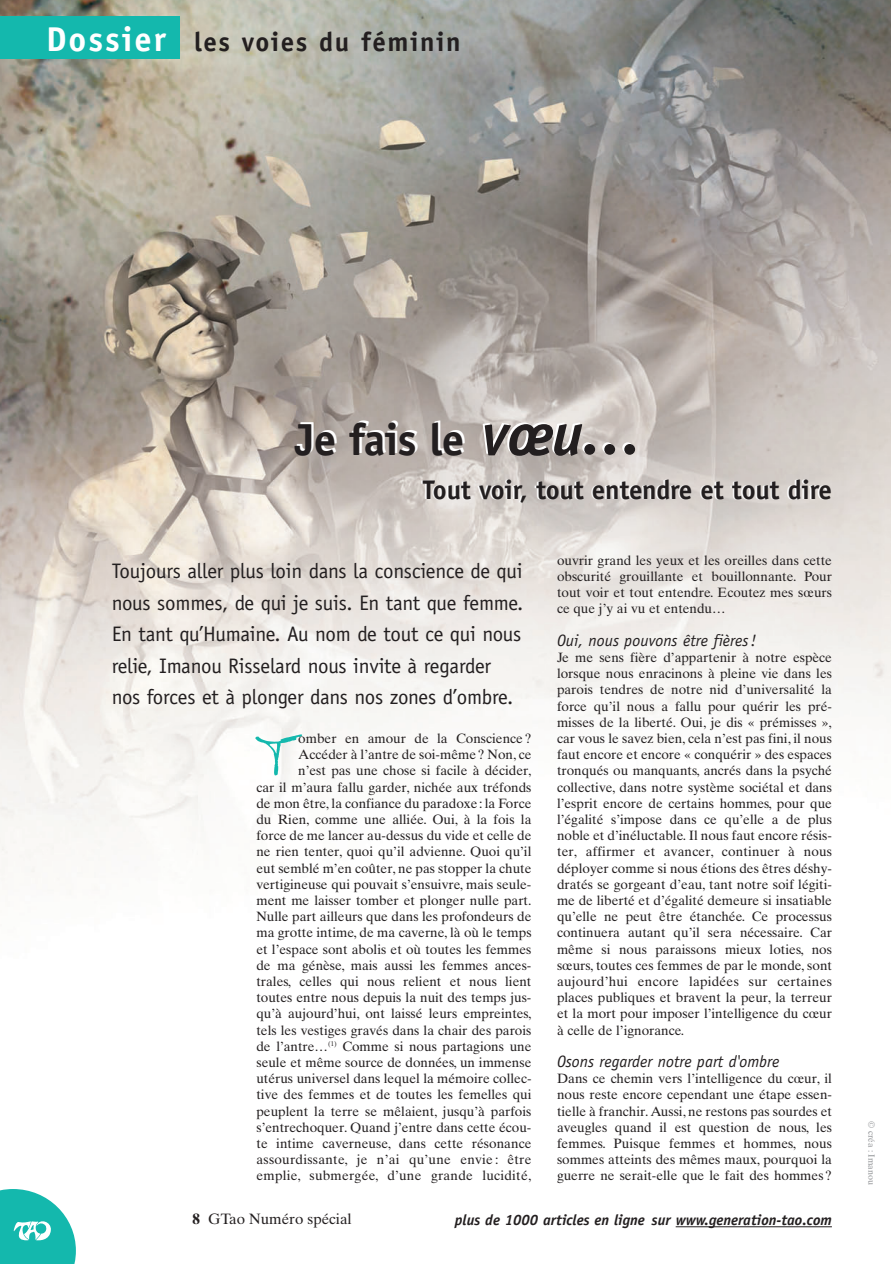
<style>
.page{position:relative;width:891px;height:1264px;background:#fff}
.page>*{position:absolute;margin:0;border:0;box-sizing:border-box;transform-origin:0 0}
.t1{font:61.95px "Bergell Plain";color:#14b8ad}
.t2{font:700 45px "Officina Sans";letter-spacing:-.02em;color:#231f20}
.t3{font:700 27px "Officina Sans";letter-spacing:-.01em;color:#231f20}
.t4{font:700 27px "Officina Sans";letter-spacing:.055em;color:#231f20}
.t5{font:21px/31.5px "Officina Sans";letter-spacing:-.01em;color:#231f20}
.t6{font:italic 16.5px "Officina Sans";color:#231f20}
.t7{font:italic 700 15px "Officina Sans";color:#231f20}
.t8{font:15px "Times Ten";color:#231f20}
.t9{font:13.5px/16.2px "Times Ten";color:#231f20;text-align:justify}
.t10{font:9px "Times Ten";color:#939598}
.s1{font-size:34.5px;color:#fff}
.s2{font-style:italic;font-size:60px}
.s3{font-weight:700}
</style>
<div class="page">
<img style="left:0;top:0;width:891px;height:1228px">
<svg style="left:0;top:1189px;width:76px;height:75px"></svg>
<hr style="left:675px;top:1226px;width:156px;height:1px;background:#231f20">
<div style="left:0;top:17px;width:180px;height:42px;background:#14b8ad"></div>
<h3 class="t4" style="left:46px;top:31px;width:416px"><span class="s1">Dossier</span> les voies du féminin</h3>
<h2 class="t2" style="left:295px;top:422px;width:349px">Je fais le <span class="s2">vœu…</span></h2>
<h3 class="t3" style="left:423px;top:480px;width:410px">Tout voir, tout entendre et tout dire</h3>
<h3 class="t5" style="left:112px;top:557px;width:413px">Toujours aller plus loin dans la conscience de qui nous sommes, de qui je suis. En tant que femme.<br>En tant qu’Humaine. Au nom de tout ce qui nous relie, Imanou Risselard nous invite à regarder nos forces et à plonger dans nos zones d’ombre.</h3>
<p class="t9" style="left:256px;top:731px;width:277px;text-align:right">omber en amour de la Conscience ?<br>Accéder à l’antre de soi-même ? Non, ce<br>n’est pas une chose si facile à décider,<br>car il m’aura fallu garder, nichée aux tréfonds de mon être, la confiance du paradoxe : la Force du Rien, comme une alliée. Oui, à la fois la force de me lancer au-dessus du vide et celle de ne rien tenter, quoi qu’il advienne. Quoi qu’il eut semblé m’en coûter, ne pas stopper la chute vertigineuse qui pouvait s’ensuivre, mais seule&shy;ment me laisser tomber et plonger nulle part.<br>Nulle part ailleurs que dans les profondeurs de ma grotte intime, de ma caverne, là où le temps et l’espace sont abolis et où toutes les femmes de ma génèse, mais aussi les femmes ances&shy;trales, celles qui nous relient et nous lient toutes entre nous depuis la nuit des temps jus&shy;qu’à aujourd’hui, ont laissé leurs empreintes, tels les vestiges gravés dans la chair des parois de l’antre…<sup>(1)</sup> Comme si nous partagions une seule et même source de données, un immense utérus universel dans lequel la mémoire collec&shy;tive des femmes et de toutes les femelles qui peuplent la terre se mêlaient, jusqu’à parfois s’entrechoquer. Quand j’entre dans cette écou&shy;te intime caverneuse, dans cette résonance assourdissante, je n’ai qu’une envie : être emplie, submergée, d’une grande lucidité,</p>
<h1 class="t1" style="left:256px;top:729px;width:43px">T</h1>
<p class="t9" style="left:557px;top:553px;width:276px">ouvrir grand les yeux et les oreilles dans cette obscurité grouillante et bouillonnante. Pour tout voir et tout entendre. Ecoutez mes sœurs ce que j’y ai vu et entendu…</p>
<p class="t6" style="left:557px;top:634px;width:201px">Oui, nous pouvons être fières!</p>
<p class="t9" style="left:557px;top:650px;width:276px">Je me sens fière d’appartenir à notre espèce lorsque nous enracinons à pleine vie dans les parois tendres de notre nid d’universalité la force qu’il nous a fallu pour quérir les pré&shy;misses de la liberté. Oui, je dis « prémisses », car vous le savez bien, cela n’est pas fini, il nous faut encore et encore « conquérir » des espaces tronqués ou manquants, ancrés dans la psyché collective, dans notre système sociétal et dans l’esprit encore de certains hommes, pour que l’égalité s’impose dans ce qu’elle a de plus noble et d’inéluctable. Il nous faut encore résis&shy;ter, affirmer et avancer, continuer à nous déployer comme si nous étions des êtres déshy&shy;dratés se gorgeant d’eau, tant notre soif légiti&shy;me de liberté et d’égalité demeure si insatiable qu’elle ne peut être étanchée. Ce processus continuera autant qu’il sera nécessaire. Car même si nous paraissons mieux loties, nos sœurs, toutes ces femmes de par le monde, sont aujourd’hui encore lapidées sur certaines places publiques et bravent la peur, la terreur et la mort pour imposer l’intelligence du cœur à celle de l’ignorance.</p>
<p class="t6" style="left:557px;top:1055px;width:224px">Osons regarder notre part d'ombre</p>
<p class="t9" style="left:557px;top:1072px;width:276px">Dans ce chemin vers l’intelligence du cœur, il nous reste encore cependant une étape essen&shy;tielle à franchir. Aussi, ne restons pas sourdes et aveugles quand il est question de nous, les femmes. Puisque femmes et hommes, nous sommes atteints des mêmes maux, pourquoi la guerre ne serait-elle que le fait des hommes ?</p>
<p class="t8" style="left:192px;top:1213px;width:161px"><span class="s3">8</span> GTao Numéro spécial</p>
<p class="t7" style="left:455px;top:1214px;width:378px">plus de 1000 articles en ligne sur www.generation-tao.com</p>
<p class="t10" style="left:875px;top:1121px;width:65px;rotate:90deg">© créa : Imanou</p>
</div>
